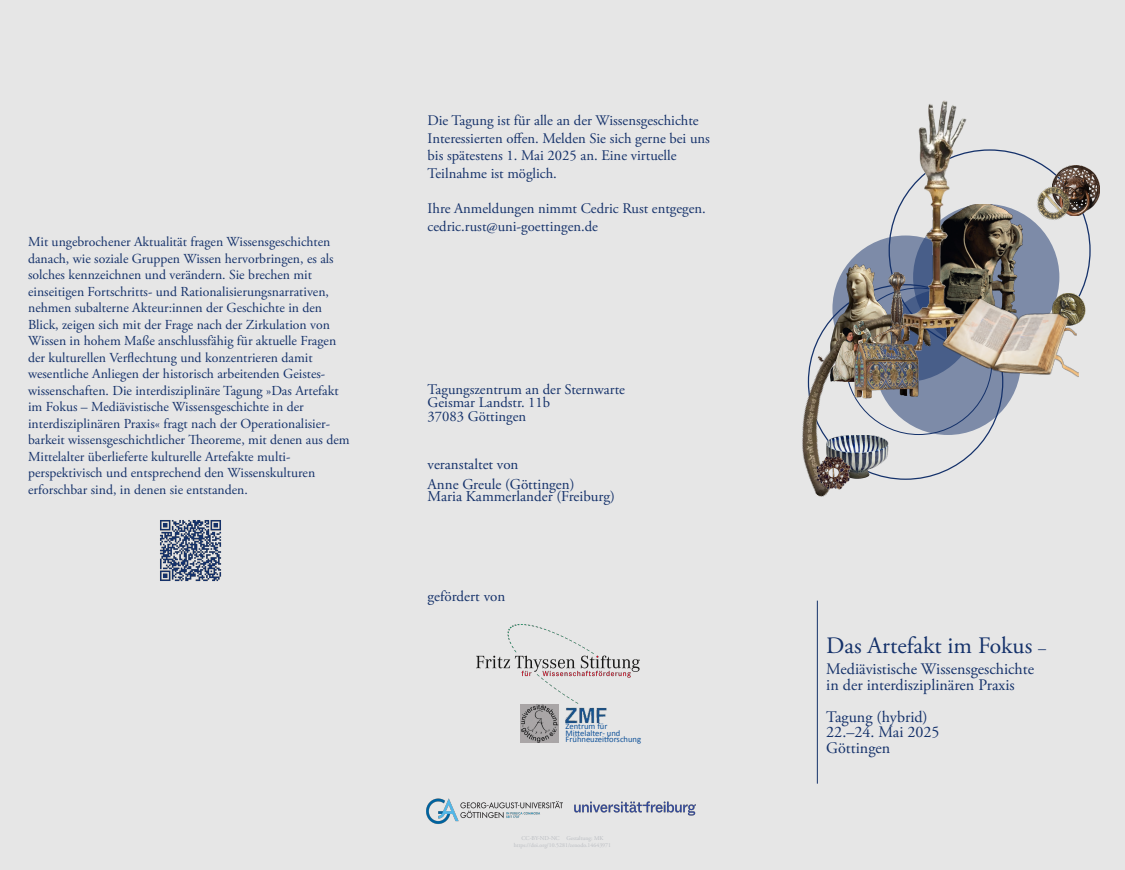
<style>
.page{position:relative;width:1125px;height:870px;background:#fff}
.page>*{position:absolute;margin:0;border:0;box-sizing:border-box;transform-origin:0 0}
.t1{font:23.5px "Adobe Garamond Pro";color:#14316a}
.t2{font:16px/15.8px "Adobe Garamond Pro";color:#14316a}
.t3{font:15px/20px "Adobe Garamond Pro";color:#14316a}
.t4{font:14.62px/17.5px "Adobe Garamond Pro";color:#14316a}
.t5{font:13.75px/16.5px "Adobe Garamond Pro";color:#14316a}
.t6{font:8.62px/6.8px "Calibri";color:#105299}
.t7{font:5.88px "Adobe Garamond Pro";color:#babdc2}
.s1{font-size:16px}
</style>
<div class="page">
<div style="left:749px;top:0;width:376px;height:869px;background:#e6e6e6"></div>
<div style="left:375px;top:0;width:374px;height:869px;background:#e6e6e6"></div>
<div style="left:0;top:0;width:375px;height:869px;background:#e6e6e6"></div>
<svg style="left:875px;top:288px;width:146px;height:147px;background:#7988a5"></svg>
<div style="left:913px;top:204px;width:146px;height:146px;background:#7d8ba8;border-radius:50%"></div>
<svg style="left:832px;top:235px;width:147px;height:147px"></svg>
<img style="left:837px;top:264px;width:54px;height:19px">
<img style="left:802px;top:283px;width:138px;height:214px">
<img style="left:826px;top:435px;width:63px;height:43px">
<img style="left:817px;top:456px;width:34px;height:33px">
<img style="left:1079px;top:293px;width:6px;height:30px">
<img style="left:975px;top:204px;width:48px;height:89px">
<img style="left:895px;top:100px;width:80px;height:250px">
<img style="left:940px;top:293px;width:139px;height:91px">
<hr style="left:817px;top:600px;width:1px;height:183px;background:#14316a">
<img style="left:830px;top:321px;width:41px;height:61px">
<img style="left:1052px;top:165px;width:48px;height:51px">
<img style="left:1030px;top:181px;width:46px;height:46px">
<img style="left:476px;top:624px;width:164px;height:80px">
<img style="left:426px;top:798px;width:137px;height:26px">
<img style="left:574px;top:801px;width:122px;height:15px">
<img style="left:160px;top:520px;width:62px;height:62px">
<img style="left:871px;top:272px;width:47px;height:71px">
<img style="left:855px;top:343px;width:64px;height:55px">
<img style="left:520px;top:704px;width:38px;height:38px">
<img style="left:565px;top:707px;width:41px;height:15px">
<p class="t5" style="left:28px;top:234px;width:323px">Mit ungebrochener Aktualität fragen Wissensgeschichten danach, wie soziale Gruppen Wissen hervorbringen, es als solches kennzeichnen und verändern. Sie brechen mit einseitigen Fortschritts- und Rationalisierungsnarrativen, nehmen subalterne Akteur:innen der Geschichte in den Blick, zeigen sich mit der Frage nach der Zirkulation von Wissen in hohem Maße anschlussfähig für aktuelle Fragen der kulturellen Verflechtung und konzentrieren damit wesentliche Anliegen der historisch arbeitenden Geistes&shy;wissenschaften. Die interdisziplinäre Tagung »Das Artefakt im Fokus – Mediävistische Wissensgeschichte in der interdisziplinären Praxis« fragt nach der Operationalisier&shy;barkeit wissensgeschichtlicher Theoreme, mit denen aus dem Mittelalter überlieferte kulturelle Artefakte multi&shy;perspektivisch und entsprechend den Wissenskulturen erforschbar sind, in denen sie entstanden.</p>
<p class="t4" style="left:428px;top:112px;width:284px">Die Tagung ist für alle an der Wissensgeschichte Interessierten offen. Melden Sie sich gerne bei uns bis spätestens 1. Mai 2025 an. Eine virtuelle Teilnahme ist möglich.</p>
<p class="t4" style="left:428px;top:200px;width:280px">Ihre Anmeldungen nimmt Cedric Rust entgegen. cedric.rust@uni-goettingen.de</p>
<p class="t4" style="left:428px;top:383px;width:199px;line-height:13.4px">Tagungszentrum an der Sternwarte<br>Geismar Landstr. 11b<br>37083 Göttingen</p>
<p class="t3" style="left:428px;top:454px;width:148px">veranstaltet von<br>Anne Greule (Göttingen)</p>
<p class="t3" style="left:428px;top:487px;width:189px">Maria Kammerlander (Freiburg)</p>
<p class="t3" style="left:428px;top:586px;width:79px">gefördert von</p>
<p class="t6" style="left:566px;top:722px;width:77px">Zentrum für<br>Mittelalter- und<br>Frühneuzeitforschung</p>
<p class="t7" style="left:521px;top:834px;width:84px">CC-BY-ND-NC Gestaltung: MK</p>
<h1 class="t1" style="left:826px;top:631px;width:221px">Das Artefakt im Fokus <span class="s1">–</span></h1>
<p class="t2" style="left:826px;top:661px;width:209px">Mediävistische Wissensgeschichte in der interdisziplinären Praxis</p>
<p class="t2" style="left:826px;top:709px;width:115px">Tagung (hybrid)<br>22.–24. Mai 2025<br>Göttingen</p>
</div>
